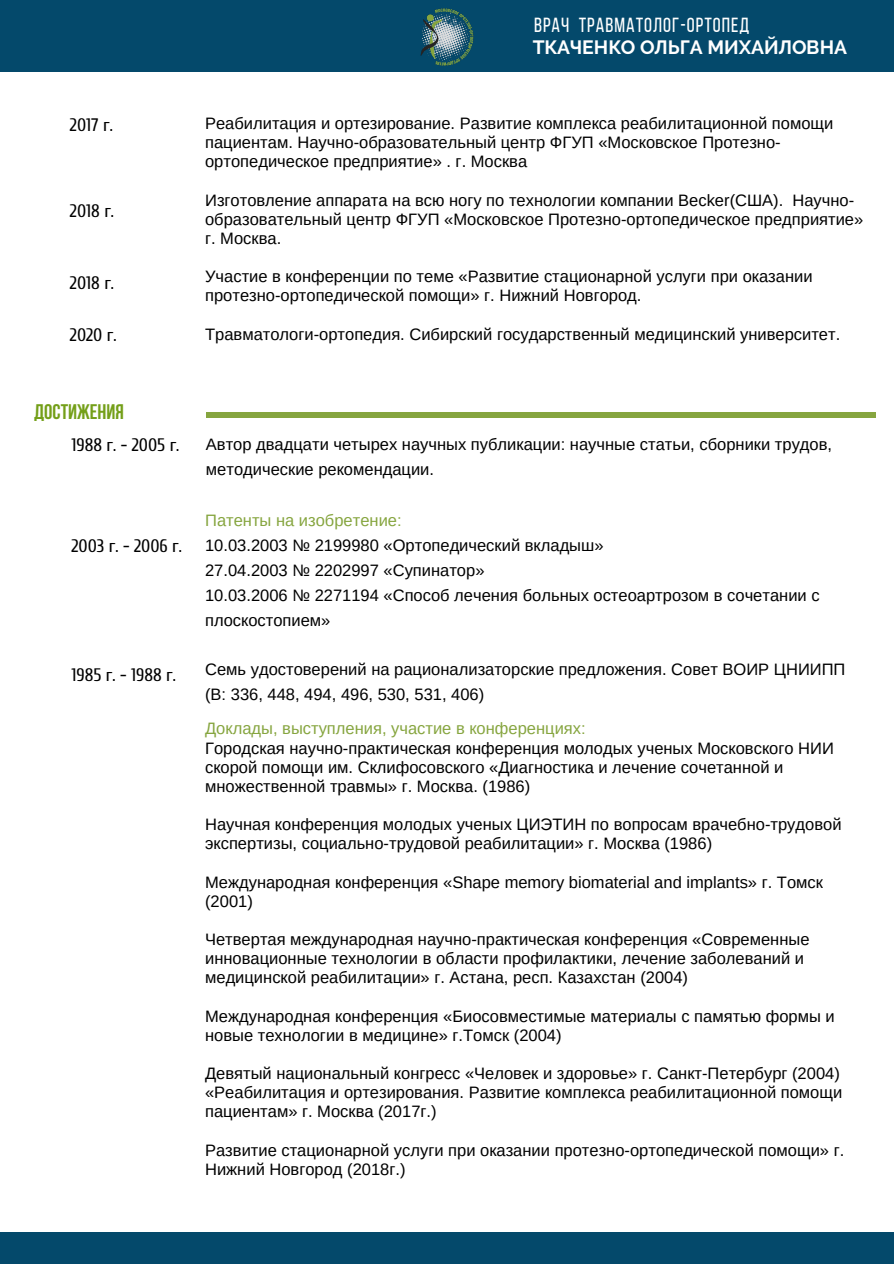
<style>
.page{position:relative;width:894px;height:1264px;background:#fff}
.page>*{position:absolute;margin:0;border:0;box-sizing:border-box;transform-origin:0 0}
.t1{font:700 21px "Bebas Neue";color:#749f19}
.t2{font:20.4px "Bebas Neue";letter-spacing:.05em;color:#fff}
.t3{font:700 19.2px "Raleway";color:#fff}
.t4{font:18px "Cuprum";color:#000}
.t5{font:16.5px/19.2px "Arimo";color:#000}
.t6{font:16.5px "Arimo";color:#86a53f}
</style>
<div class="page">
<div style="left:0;top:1231px;width:893px;height:32px;background:#04496b"></div>
<div style="left:0;top:0;width:893px;height:72px;background:#04496b"></div>
<img style="left:420px;top:9px;width:54px;height:56px">
<hr style="left:206px;top:413px;width:668px;height:4px;background:#86a53f">
<p class="t4" style="left:70px;top:115px;width:44px">2017 г.</p>
<p class="t4" style="left:70px;top:201px;width:46px">2018 г.</p>
<p class="t4" style="left:70px;top:272px;width:46px">2018 г.</p>
<p class="t4" style="left:70px;top:324px;width:48px">2020 г.</p>
<p class="t1" style="left:34px;top:403px;width:91px">достижения</p>
<p class="t2" style="left:534px;top:17px;width:217px">ВРАЧ ТРАВМАТОЛОГ-ОРТОПЕД</p>
<p class="t3" style="left:532px;top:36px;width:316px">ТКАЧЕНКО ОЛЬГА МИХАЙЛОВНА</p>
<p class="t5" style="left:205px;top:114px;width:629px">Реабилитация и ортезирование. Развитие комплекса реабилитационной помощи пациентам. Научно-образовательный центр ФГУП «Московское Протезно&shy;ортопедическое предприятие» . г. Москва</p>
<p class="t5" style="left:205px;top:190px;width:659px">Изготовление аппарата на всю ногу по технологии компании Becker(США). Научно&shy;образовательный центр ФГУП «Московское Протезно-ортопедическое предприятие» г. Москва.</p>
<p class="t5" style="left:205px;top:267px;width:608px">Участие в конференции по теме «Развитие стационарной услуги при оказании протезно-ортопедической помощи» г. Нижний Новгород.</p>
<p class="t5" style="left:205px;top:324px;width:636px">Травматологи-ортопедия. Сибирский государственный медицинский университет.</p>
<p class="t4" style="left:72px;top:434px;width:109px">1988 г. - 2005 г.</p>
<p class="t5" style="left:206px;top:432px;width:627px;line-height:24.8px">Автор двадцати четырех научных публикации: научные статьи, сборники трудов, методические рекомендации.</p>
<p class="t4" style="left:72px;top:536px;width:112px">2003 г. - 2006 г.</p>
<p class="t4" style="left:72px;top:665px;width:106px">1985 г. - 1988 г.</p>
<p class="t6" style="left:205px;top:510px;width:198px">Патенты на изобретение:</p>
<p class="t5" style="left:205px;top:536px;width:400px">10.03.2003 № 2199980 «Ортопедический вкладыш»</p>
<p class="t5" style="left:205px;top:560px;width:281px">27.04.2003 № 2202997 «Супинатор»</p>
<p class="t5" style="left:205px;top:582px;width:616px;line-height:24.8px">10.03.2006 № 2271194 «Способ лечения больных остеоартрозом в сочетании с плоскостопием»</p>
<p class="t5" style="left:205px;top:659px;width:641px">Семь удостоверений на рационализаторские предложения. Совет ВОИР ЦНИИПП</p>
<p class="t5" style="left:205px;top:684px;width:280px">(В: 336, 448, 494, 496, 530, 531, 406)</p>
<p class="t6" style="left:205px;top:719px;width:382px">Доклады, выступления, участие в конференциях:</p>
<p class="t5" style="left:205px;top:738px;width:630px">Городская научно-практическая конференция молодых ученых Московского НИИ скорой помощи им. Склифосовского «Диагностика и лечение сочетанной и множественной травмы» г. Москва. (1986)</p>
<p class="t5" style="left:205px;top:814px;width:637px">Научная конференция молодых ученых ЦИЭТИН по вопросам врачебно-трудовой экспертизы, социально-трудовой реабилитации» г. Москва (1986)</p>
<p class="t5" style="left:205px;top:872px;width:619px">Международная конференция «Shape memory biomaterial and implants» г. Томск (2001)</p>
<p class="t5" style="left:205px;top:929px;width:605px">Четвертая международная научно-практическая конференция «Современные инновационные технологии в области профилактики, лечение заболеваний и медицинской реабилитации» г. Астана, респ. Казахстан (2004)</p>
<p class="t5" style="left:205px;top:1006px;width:631px">Международная конференция «Биосовместимые материалы с памятью формы и новые технологии в медицине» г.Томск (2004)</p>
<p class="t5" style="left:205px;top:1063px;width:636px">Девятый национальный конгресс «Человек и здоровье» г. Санкт-Петербург (2004)</p>
<p class="t5" style="left:205px;top:1082px;width:638px">«Реабилитация и ортезирования. Развитие комплекса реабилитационной помощи пациентам» г. Москва (2017г.)</p>
<p class="t5" style="left:205px;top:1140px;width:640px">Развитие стационарной услуги при оказании протезно-ортопедической помощи» г.<br>Нижний Новгород (2018г.)</p>
</div>
